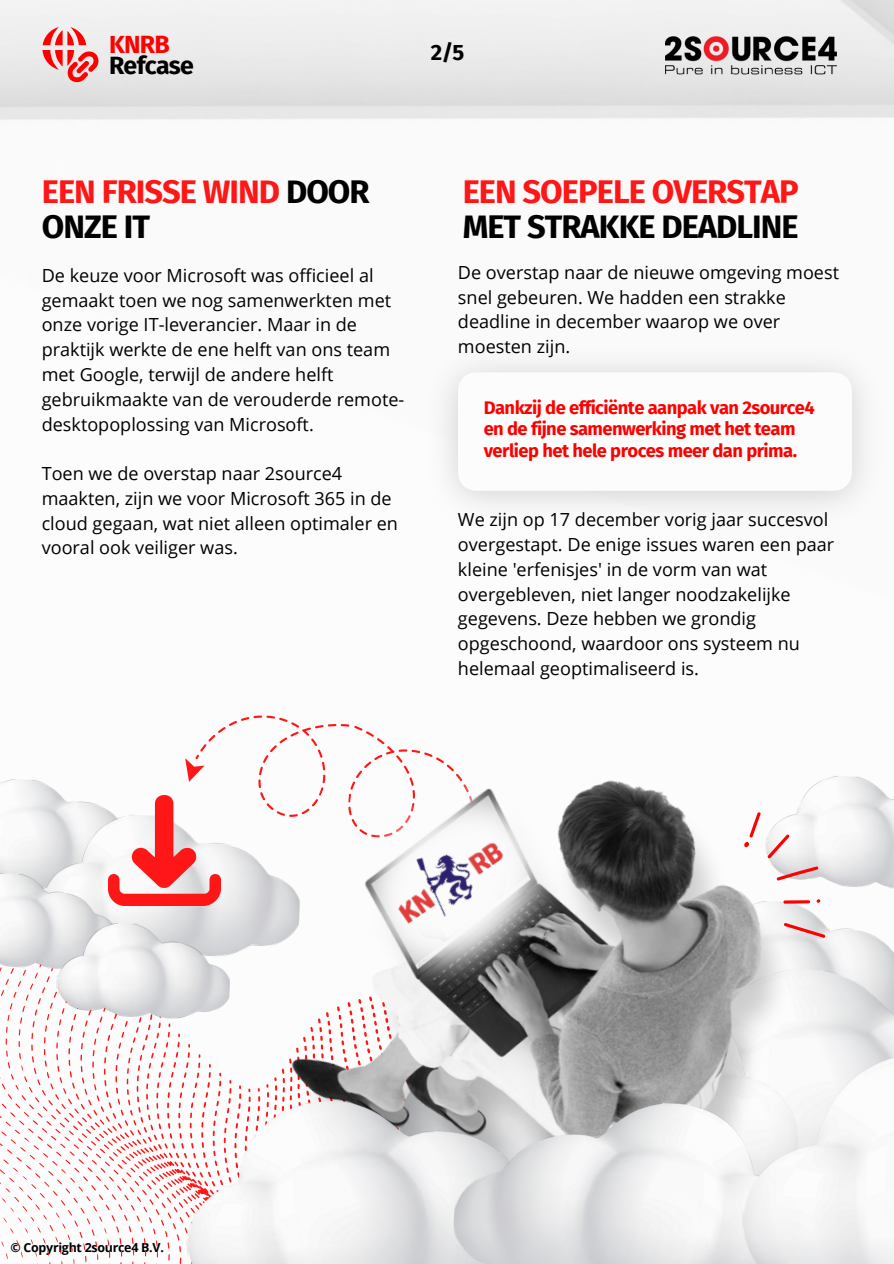
<style>
.page{position:relative;width:894px;height:1264px;background:#fff}
.page>*{position:absolute;margin:0;border:0;box-sizing:border-box;transform-origin:0 0}
.t1{font:700 32.55px/34.8px "Fira Sans";letter-spacing:-.03em;color:#ff1616}
.t2{font:700 32.55px "Fira Sans";letter-spacing:-.03em;color:#000}
.t3{font:700 24.9px "Fira Sans";letter-spacing:-.03em;color:#000}
.t4{font:700 24.9px "Fira Sans";color:#f00}
.t5{font:700 22.05px "Fira Sans";color:#000}
.t6{font:700 18.3px/21.3px "Fira Sans";letter-spacing:-.03em;color:#f00}
.t7{font:18px/24.8px "Open Sans";color:#000}
.t8{font:700 12.45px "Open Sans";letter-spacing:-.025em;color:#000}
.s1{color:#000}
</style>
<div class="page">
<img style="left:0;top:0;width:893px;height:120px">
<img style="left:665px;top:36px;width:171px;height:39px">
<svg style="left:42px;top:27px;width:56px;height:55px;background:#f19b9b"></svg>
<svg style="left:458px;top:372px;width:393px;height:119px"></svg>
<svg style="left:0;top:779px;width:176px;height:484px"></svg>
<img style="left:821px;top:927px;width:72px;height:37px">
<img style="left:821px;top:964px;width:72px;height:81px">
<img style="left:164px;top:779px;width:648px;height:395px">
<img style="left:176px;top:1084px;width:398px;height:179px">
<img style="left:451px;top:1095px;width:287px;height:168px">
<img style="left:738px;top:1045px;width:155px;height:218px">
<img style="left:763px;top:776px;width:130px;height:113px">
<img style="left:40px;top:811px;width:263px;height:148px">
<img style="left:0;top:871px;width:118px;height:99px">
<img style="left:486px;top:779px;width:96px;height:185px">
<img style="left:334px;top:849px;width:205px;height:154px">
<img style="left:109px;top:795px;width:111px;height:110px">
<img style="left:55px;top:920px;width:177px;height:100px">
<svg style="left:177px;top:715px;width:309px;height:134px"></svg>
<svg style="left:781px;top:898px;width:46px;height:55px"></svg>
<svg style="left:739px;top:810px;width:80px;height:81px"></svg>
<img style="left:347px;top:783px;width:204px;height:205px">
<img style="left:378px;top:814px;width:140px;height:125px">
<h2 class="t4" style="left:109px;top:30px;width:62px">KNRB</h2>
<h2 class="t3" style="left:109px;top:51px;width:86px">Refcase</h2>
<p class="t5" style="left:431px;top:40px;width:35px">2/5</p>
<h1 class="t1" style="left:42px;top:175px;width:329px">EEN FRISSE WIND <span class="s1">DOOR<br>ONZE IT</span></h1>
<p class="t7" style="left:42px;top:262px;width:364px">De keuze voor Microsoft was officieel al gemaakt toen we nog samenwerkten met onze vorige IT-leverancier. Maar in de praktijk werkte de ene helft van ons team met Google, terwijl de andere helft gebruikmaakte van de verouderde remote&shy;desktopoplossing van Microsoft.</p>
<p class="t7" style="left:42px;top:460px;width:357px">Toen we de overstap naar 2source4 maakten, zijn we voor Microsoft 365 in de cloud gegaan, wat niet alleen optimaler en vooral ook veiliger was.</p>
<h1 class="t1" style="left:462px;top:175px;width:337px">EEN SOEPELE OVERSTAP</h1>
<h1 class="t2" style="left:462px;top:207px;width:337px">MET STRAKKE DEADLINE</h1>
<p class="t7" style="left:458px;top:259px;width:382px">De overstap naar de nieuwe omgeving moest snel gebeuren. We hadden een strakke deadline in december waarop we over moesten zijn.</p>
<p class="t6" style="left:483px;top:397px;width:332px">Dankzij de efficiënte aanpak van 2source4 en de fijne samenwerking met het team verliep het hele proces meer dan prima.</p>
<p class="t7" style="left:458px;top:507px;width:378px">We zijn op 17 december vorig jaar succesvol overgestapt. De enige issues waren een paar kleine 'erfenisjes' in de vorm van wat overgebleven, niet langer noodzakelijke gegevens. Deze hebben we grondig opgeschoond, waardoor ons systeem nu helemaal geoptimaliseerd is.</p>
<p class="t8" style="left:11px;top:1238px;width:155px">© Copyright 2source4 B.V.</p>
</div>
